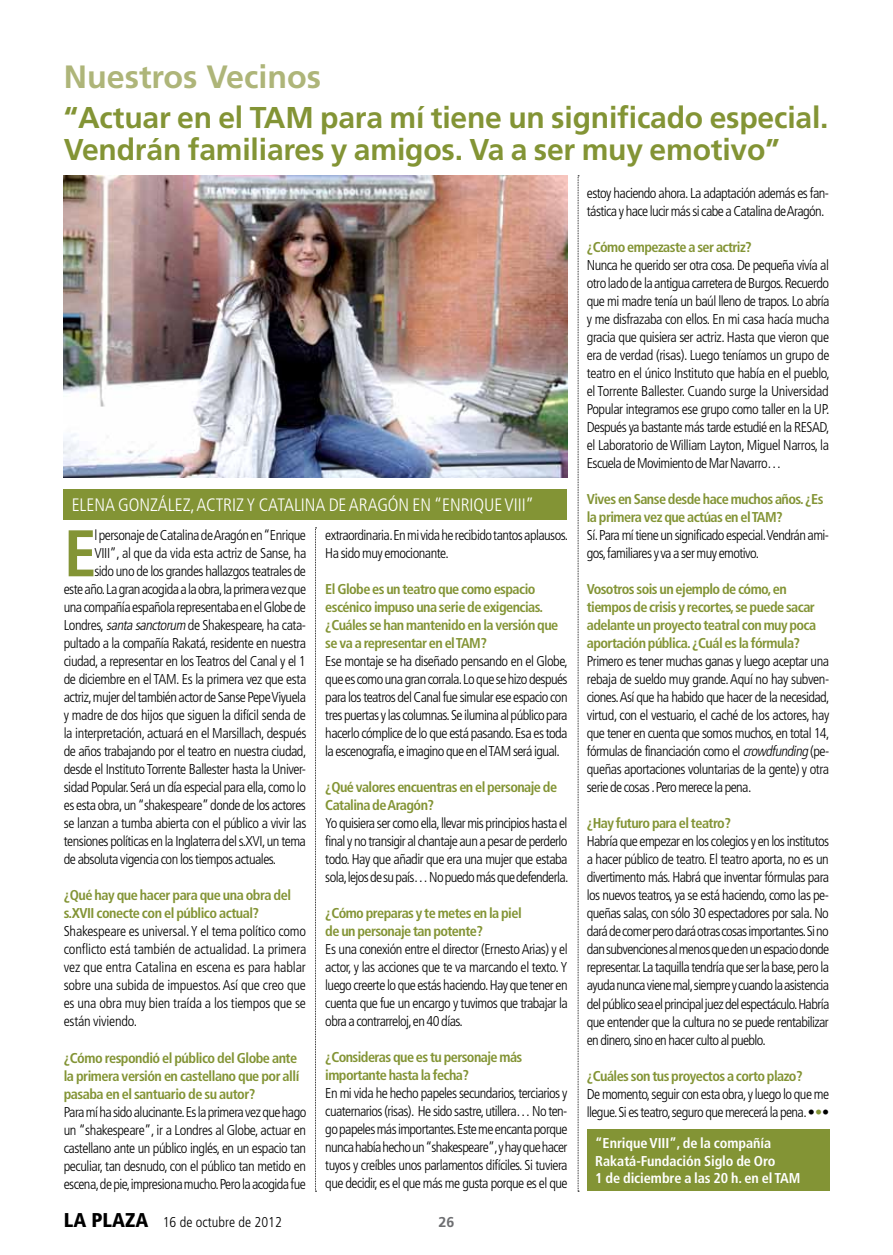
<style>
.page{position:relative;width:893px;height:1255px;background:#fff}
.page>*{position:absolute;margin:0;border:0;box-sizing:border-box;transform-origin:0 0}
.t1{font:700 condensed 65.85px "Frutiger LT Std";color:#839435}
.t2{font:700 32.25px "Frutiger LT Std";color:#aeb579}
.t3{font:700 30.15px/32.2px "Frutiger LT Std";letter-spacing:-.005em;color:#839435}
.t4{font:300 condensed 18px "Frutiger LT Std";letter-spacing:-.005em;color:#fff}
.t5{font:300 condensed 14.25px/18px "Frutiger LT Std";letter-spacing:-.035em;color:#000;text-align:justify}
.t6{font:700 condensed 14.25px/18px "Frutiger LT Std";letter-spacing:-.04em;color:#839435}
.t7{font:700 condensed 14.25px/17.1px "Frutiger LT Std";letter-spacing:-.005em;color:#fff}
.t8{font:300 condensed 14.25px "Frutiger LT Std";color:#000}
.t9{font:700 14.25px "Frutiger LT Std";color:#6d6e71}
.s1{font-style:italic}
.s2{font-weight:900;font-size:19.95px}
.s3{color:#839435}
</style>
<div class="page">
<div style="left:63px;top:489px;width:504px;height:30px;background:#839435"></div>
<div style="left:587px;top:1129px;width:242px;height:62px;background:#839435"></div>
<img style="left:64px;top:175px;width:504px;height:302px">
<svg style="left:315px;top:527px;width:1px;height:664px"></svg>
<svg style="left:578px;top:175px;width:1px;height:1016px"></svg>
<h2 class="t2" style="left:64px;top:58px;width:259px">Nuestros Vecinos</h2>
<h3 class="t3" style="left:64px;top:102px;width:766px">“Actuar en el TAM para mí tiene un significado especial.<br>Vendrán familiares y amigos. Va a ser muy emotivo”</h3>
<p class="t4" style="left:72px;top:494px;width:464px">ELENA GONZÁLEZ, ACTRIZ Y CATALINA DE ARAGÓN EN “ENRIQUE VIII”</p>
<h1 class="t1" style="left:64px;top:514px;width:26px">E</h1>
<p class="t5" style="left:94px;top:526px;width:213px">l personaje de Catalina de Aragón en “Enrique</p>
<p class="t5" style="left:325px;top:526px;width:244px">extraordinaria. En mi vida he recibido tantos aplausos.<br>Ha sido muy emocionante.</p>
<p class="t6" style="left:325px;top:580px;width:234px">El Globe es un teatro que como espacio escénico impuso una serie de exigencias. ¿Cuáles se han mantenido en la versión que se va a representar en el TAM?</p>
<p class="t5" style="left:325px;top:652px;width:244px">Ese montaje se ha diseñado pensando en el Globe, que es como una gran corrala. Lo que se hizo después para los teatros del Canal fue simular ese espacio con tres puertas y las columnas. Se ilumina al público para hacerlo cómplice de lo que está pasando. Esa es toda la escenografía, e imagino que en el TAM será igual.</p>
<p class="t6" style="left:325px;top:778px;width:233px">¿Qué valores encuentras en el personaje de<br>Catalina de Aragón?</p>
<p class="t5" style="left:325px;top:814px;width:245px">Yo quisiera ser como ella, llevar mis principios hasta el final y no transigir al chantaje aun a pesar de perderlo todo. Hay que añadir que era una mujer que estaba sola, lejos de su país… No puedo más que defenderla.</p>
<p class="t6" style="left:325px;top:904px;width:198px">¿Cómo preparas y te metes en la piel de un personaje tan potente?</p>
<p class="t5" style="left:325px;top:940px;width:244px">Es una conexión entre el director (Ernesto Arias) y el actor, y las acciones que te va marcando el texto. Y luego creerte lo que estás haciendo. Hay que tener en cuenta que fue un encargo y tuvimos que trabajar la obra a contrarreloj, en 40 días.</p>
<p class="t6" style="left:325px;top:1048px;width:199px">¿Consideras que es tu personaje más importante hasta la fecha?</p>
<p class="t5" style="left:325px;top:1084px;width:244px">En mi vida he hecho papeles secundarios, terciarios y cuaternarios (risas). He sido sastre, utillera… No ten&shy;go papeles más importantes. Este me encanta porque nunca había hecho un “shakespeare”, y hay que hacer tuyos y creíbles unos parlamentos difíciles. Si tuviera que decidir, es el que más me gusta porque es el que</p>
<p class="t5" style="left:94px;top:544px;width:213px">VIII”, al que da vida esta actriz de Sanse, ha</p>
<p class="t5" style="left:94px;top:562px;width:213px">sido uno de los grandes hallazgos teatrales de</p>
<p class="t5" style="left:64px;top:580px;width:244px">este año. La gran acogida a la obra, la primera vez que</p>
<p class="t5" style="left:64px;top:598px;width:244px">una compañía española representaba en el Globe de</p>
<p class="t5" style="left:64px;top:616px;width:244px">Londres, <span class="s1">santasanctorum</span> de Shakespeare, ha cata-</p>
<p class="t5" style="left:64px;top:634px;width:244px">pultado a la compañía Rakatá, residente en nuestra</p>
<p class="t5" style="left:64px;top:652px;width:244px">ciudad, a representar en los Teatros del Canal y el 1</p>
<p class="t5" style="left:64px;top:670px;width:244px">de diciembre en el TAM. Es la primera vez que esta</p>
<p class="t5" style="left:64px;top:688px;width:244px">actriz, mujer del también actor de Sanse Pepe Viyuela</p>
<p class="t5" style="left:64px;top:706px;width:244px">y madre de dos hijos que siguen la difícil senda de</p>
<p class="t5" style="left:64px;top:724px;width:244px">la interpretación, actuará en el Marsillach, después</p>
<p class="t5" style="left:64px;top:742px;width:244px">de años trabajando por el teatro en nuestra ciudad,</p>
<p class="t5" style="left:64px;top:760px;width:244px">desde el Instituto Torrente Ballester hasta la Univer-</p>
<p class="t5" style="left:64px;top:778px;width:244px">sidad Popular. Será un día especial para ella, como lo</p>
<p class="t5" style="left:64px;top:796px;width:244px">es esta obra, un “shakespeare” donde de los actores</p>
<p class="t5" style="left:64px;top:814px;width:244px">se lanzan a tumba abierta con el público a vivir las</p>
<p class="t5" style="left:64px;top:832px;width:244px">tensiones políticas en la Inglaterra del s.XVI, un tema</p>
<p class="t5" style="left:64px;top:850px;width:214px">de absoluta vigencia con los tiempos actuales.</p>
<p class="t6" style="left:64px;top:886px;width:229px">¿Qué hay que hacer para que una obra del s.XVII conecte con el público actual?</p>
<p class="t5" style="left:64px;top:922px;width:244px">Shakespeare es universal. Y el tema político como conflicto está también de actualidad. La primera vez que entra Catalina en escena es para hablar sobre una subida de impuestos. Así que creo que es una obra muy bien traída a los tiempos que se están viviendo.</p>
<p class="t6" style="left:64px;top:1048px;width:237px">¿Cómo respondió el público del Globe ante la primera versión en castellano que por allí pasaba en el santuario de su autor?</p>
<p class="t5" style="left:64px;top:1102px;width:244px">Para mí ha sido alucinante. Es la primera vez que hago un “shakespeare”, ir a Londres al Globe, actuar en castellano ante un público inglés, en un espacio tan peculiar, tan desnudo, con el público tan metido en escena, de pie, impresiona mucho. Pero la acogida fue</p>
<p class="t8" style="left:64px;top:1214px;width:220px"><span class="s2">LA PLAZA</span> 16 de octubre de 2012</p>
<p class="t9" style="left:439px;top:1213px;width:17px">26</p>
<p class="t5" style="left:587px;top:184px;width:244px">estoy haciendo ahora. La adaptación además es fan&shy;tástica y hace lucir más si cabe a Catalina de Aragón.</p>
<p class="t6" style="left:587px;top:238px;width:167px">¿Cómo empezaste a ser actriz?</p>
<p class="t5" style="left:587px;top:256px;width:245px">Nunca he querido ser otra cosa. De pequeña vivía al otro lado de la antigua carretera de Burgos. Recuerdo que mi madre tenía un baúl lleno de trapos. Lo abría y me disfrazaba con ellos. En mi casa hacía mucha gracia que quisiera ser actriz. Hasta que vieron que era de verdad (risas). Luego teníamos un grupo de teatro en el único Instituto que había en el pueblo, el Torrente Ballester. Cuando surge la Universidad Popular integramos ese grupo como taller en la UP.<br>Después ya bastante más tarde estudié en la RESAD, el Laboratorio de William Layton, Miguel Narros, la Escuela de Movimiento de Mar Navarro…</p>
<p class="t6" style="left:587px;top:490px;width:238px">Vives en Sanse desde hace muchos años. ¿Es la primera vez que actúas en el TAM?</p>
<p class="t5" style="left:587px;top:526px;width:244px">Sí. Para mí tiene un significado especial. Vendrán ami&shy;gos, familiares y va a ser muy emotivo.</p>
<p class="t6" style="left:587px;top:580px;width:231px">Vosotros sois un ejemplo de cómo, en tiempos de crisis y recortes, se puede sacar adelante un proyecto teatral con muy poca aportación pública. ¿Cuál es la fórmula?</p>
<p class="t5" style="left:587px;top:652px;width:244px">Primero es tener muchas ganas y luego aceptar una rebaja de sueldo muy grande. Aquí no hay subven&shy;ciones. Así que ha habido que hacer de la necesidad, virtud, con el vestuario, el caché de los actores, hay que tener en cuenta que somos muchos, en total 14, fórmulas de financiación como el <span class="s1">crowdfunding</span>(pe&shy;queñas aportaciones voluntarias de la gente) y otra serie de cosas . Pero merece la pena.</p>
<p class="t6" style="left:587px;top:814px;width:146px">¿Hay futuro para el teatro?</p>
<p class="t5" style="left:587px;top:832px;width:244px">Habría que empezar en los colegios y en los institutos a hacer público de teatro. El teatro aporta, no es un divertimento más. Habrá que inventar fórmulas para los nuevos teatros, ya se está haciendo, como las pe&shy;queñas salas, con sólo 30 espectadores por sala. No dará de comer pero dará otras cosas importantes. Si no dan subvenciones al menos que den un espacio donde representar. La taquilla tendría que ser la base, pero la ayuda nunca viene mal, siempre y cuando la asistencia del público sea el principal juez del espectáculo. Habría que entender que la cultura no se puede rentabilizar en dinero, sino en hacer culto al pueblo.</p>
<p class="t6" style="left:587px;top:1066px;width:217px">¿Cuáles son tus proyectos a corto plazo?</p>
<p class="t5" style="left:587px;top:1084px;width:244px">De momento, seguir con esta obra, y luego lo que me llegue. Si es teatro, seguro que merecerá la pena. •<span class="s3">•</span>•</p>
<p class="t7" style="left:595px;top:1134px;width:205px">“Enrique VIII ”, de la compañía<br>Rakatá-Fundación Siglo de Oro<br>1 de diciembre a las 20 h. en el TAM</p>
</div>
